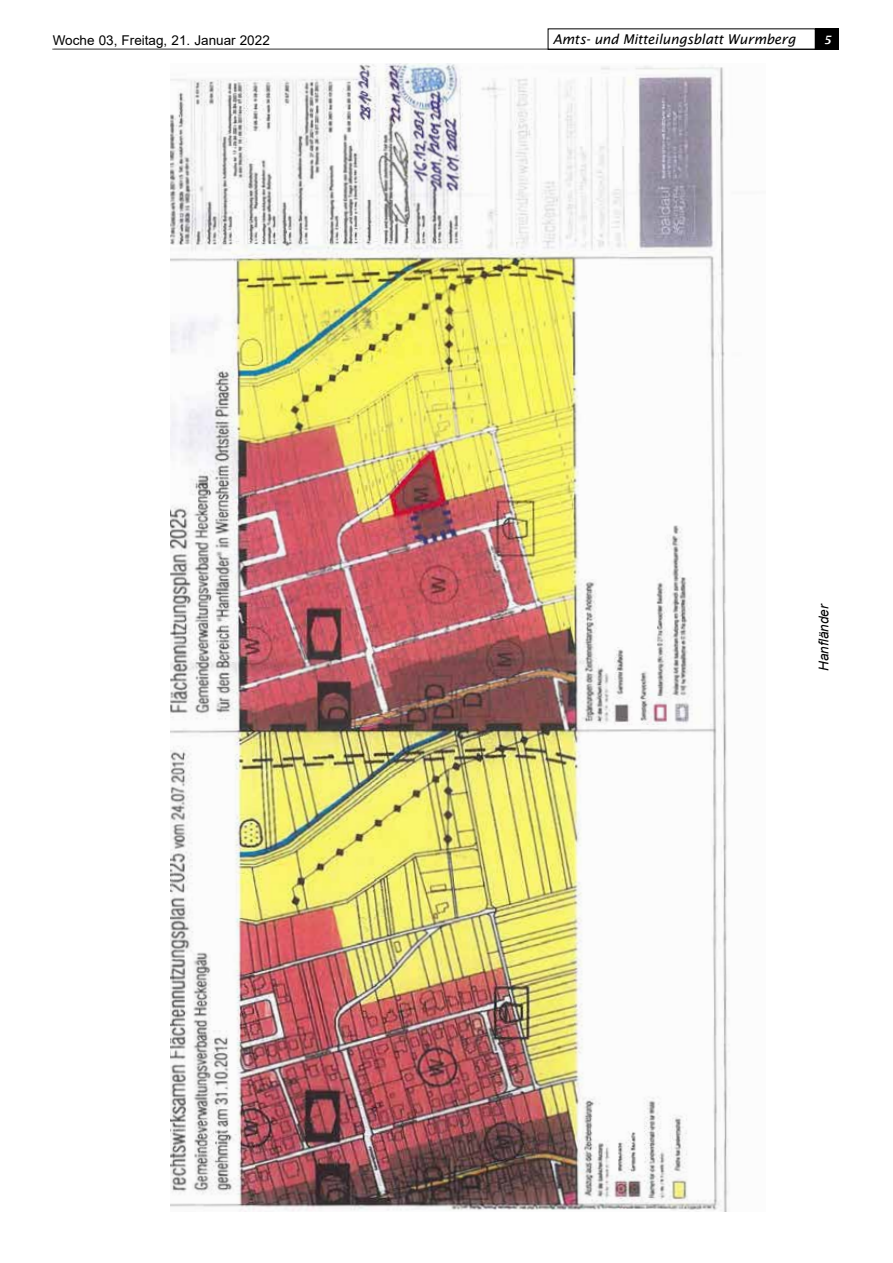
<style>
.page{position:relative;width:893px;height:1263px;background:#fff}
.page>*{position:absolute;margin:0;border:0;box-sizing:border-box;transform-origin:0 0}
.t1{font:italic 13.5px "Lucida Sans";letter-spacing:-.01em;color:#000}
.t2{font:13.5px "Arial";color:#000}
.t3{font:italic 13.5px "Arial";color:#000}
.t4{font:italic 600 11.55px "Lucida Sans";color:#fff}
</style>
<div class="page">
<hr style="left:52px;top:48px;width:787px;height:2px;background:#878787">
<div style="left:816px;top:28px;width:23px;height:22px;background:#000"></div>
<div style="left:548px;top:28px;width:268px;height:22px;border:1px solid #000"></div>
<img style="left:170px;top:64px;width:558px;height:1148px">
<p class="t2" style="left:53px;top:31px;width:219px">Woche 03, Freitag, 21. Januar 2022</p>
<p class="t1" style="left:553px;top:31px;width:245px">Amts- und Mitteilungsblatt Wurmberg</p>
<p class="t4" style="left:823px;top:33px;width:9px">5</p>
<p class="t3" style="left:815px;top:671px;width:69px;rotate:-90deg">Hanfländer</p>
</div>
